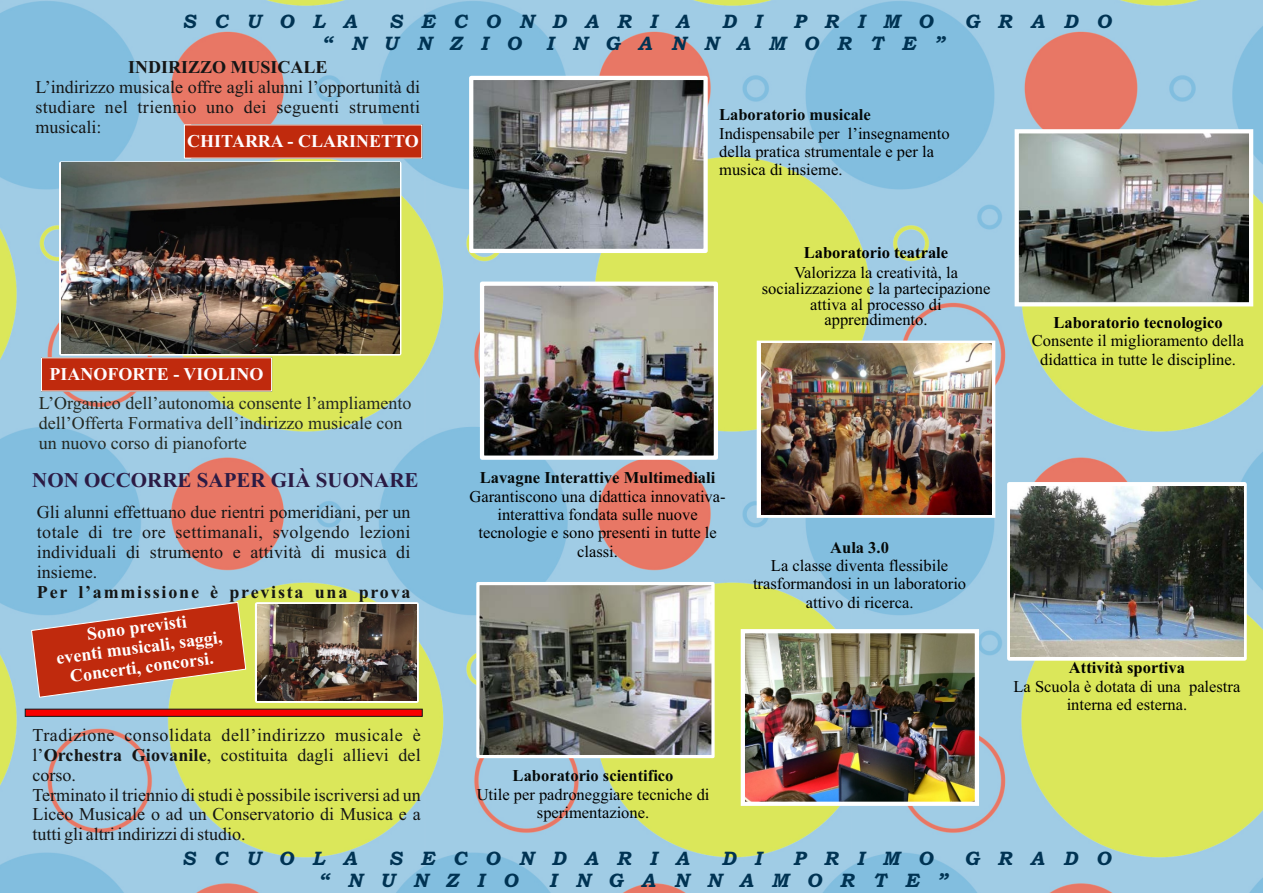
<style>
.page{position:relative;width:1263px;height:893px;background:#fff}
.page>*{position:absolute;margin:0;border:0;box-sizing:border-box;transform-origin:0 0}
.t1{font:700 21px "Times New Roman";color:#2b1b44}
.t2{font:italic 700 19.5px "Bookman Old Style";letter-spacing:.94em;color:#003353}
.t3{font:18px/20px "Times New Roman";letter-spacing:.005em;color:#151616;text-align:justify}
.t4{font:18px/20px "Times New Roman";color:#242922}
.t5{font:700 18px "Times New Roman";color:#fffcfe}
.t6{font:700 18px/20px "Times New Roman";color:#fff;text-align:center}
.t7{font:700 18px "Times New Roman";letter-spacing:.1em;color:#151616}
.t8{font:700 18px "Times New Roman";color:#151616}
.t9{font:16.5px/18.3px "Times New Roman";color:#000;text-align:center}
.t10{font:700 16.5px "Times New Roman";color:#050908}
.t11{font:700 16.5px "Times New Roman";color:#000}
.s1{font-weight:700}
</style>
<div class="page">
<img style="left:0;top:0;width:1263px;height:893px">
<img style="left:1020px;top:134px;width:228px;height:167px">
<img style="left:480px;top:586px;width:231px;height:168px">
<img style="left:474px;top:81px;width:229px;height:167px">
<img style="left:485px;top:287px;width:228px;height:168px">
<img style="left:746px;top:634px;width:228px;height:167px">
<div style="left:469px;top:76px;width:239px;height:177px;border:4px solid #fff"></div>
<div style="left:480px;top:282px;width:238px;height:178px;border:4px solid #fff"></div>
<div style="left:757px;top:341px;width:238px;height:177px;border:4px solid #fff"></div>
<div style="left:1015px;top:129px;width:238px;height:177px;border:4px solid #fff"></div>
<div style="left:1007px;top:482px;width:240px;height:179px;border:4px solid #fff"></div>
<div style="left:476px;top:582px;width:239px;height:176px;border:3px solid #fff"></div>
<div style="left:741px;top:629px;width:238px;height:177px;border:4px solid #fff"></div>
<div style="left:184px;top:125px;width:238px;height:33px;background:#c02a0d"></div>
<svg style="left:41px;top:357px;width:231px;height:34px;background:#c23519"></svg>
<div style="left:255px;top:602px;width:164px;height:101px;border:4px solid #fff"></div>
<div style="left:59px;top:161px;width:342px;height:195px;border:4px solid #fff"></div>
<svg style="left:31px;top:602px;width:215px;height:96px;background:#bb6349"></svg>
<svg style="left:25px;top:709px;width:398px;height:8px;background:#c70806"></svg>
<img style="left:257px;top:604px;width:160px;height:97px">
<img style="left:61px;top:162px;width:338px;height:192px">
<img style="left:761px;top:344px;width:231px;height:171px">
<img style="left:1011px;top:486px;width:232px;height:171px">
<p class="t2" style="left:182px;top:14px;width:176px">SCUOLA</p>
<p class="t2" style="left:389px;top:14px;width:302px">SECONDARIA</p>
<p class="t2" style="left:721px;top:14px;width:42px">D I</p>
<p class="t2" style="left:793px;top:14px;width:141px">PRIMO</p>
<p class="t2" style="left:964px;top:14px;width:148px">GRADO</p>
<p class="t2" style="left:322px;top:36px;width:201px">“NUNZIO</p>
<p class="t2" style="left:546px;top:36px;width:400px">INGANNAMORTE”</p>
<p class="t8" style="left:128px;top:61px;width:201px">INDIRIZZO MUSICALE</p>
<p class="t3" style="left:35px;top:79px;width:386px">L’indirizzo musicale offre agli alunni l’opportunità di studiare nel triennio uno dei seguenti strumenti musicali:</p>
<p class="t5" style="left:196px;top:135px;width:222px">CHITARRA- CLARINETTO</p>
<p class="t5" style="left:46px;top:368px;width:209px">CHITARRA CLAR NETT</p>
<p class="t5" style="left:49px;top:368px;width:219px">PIANOFORTE - VIOLINOO</p>
<p class="t4" style="left:39px;top:395px;width:374px">L’Organico dell’autonomia consente l’ampliamento dell’Offerta Formativa dell’indirizzo musicale con un nuovo corso di pianoforte</p>
<p class="t1" style="left:32px;top:472px;width:388px">NON OCCORRE SAPER GIÀ SUONARE</p>
<p class="t3" style="left:37px;top:504px;width:375px">Gli alunni effettuano due rientri pomeridiani, per un totale di tre ore settimanali, svolgendo lezioni individuali di strumento e attività di musica di insieme.</p>
<p class="t7" style="left:37px;top:586px;width:375px">Per l’ammissione è prevista una prova</p>
<p class="t6" style="left:53px;top:629px;width:169px;rotate:-7deg">Sono previsti<br>eventi musicali, saggi,<br>Concerti, concorsi.</p>
<p class="t3" style="left:33px;top:726px;width:390px;text-align:left">Tradizione consolidata dell’indirizzo musicale è l’<span class="s1">Orchestra Giovanile</span>, costituita dagli allievi del corso.<br>Terminato il triennio di studi è possibile iscriversi ad un Liceo Musicale o ad un Conservatorio di Musica e a tutti gli altri indirizzi di studio.</p>
<p class="t10" style="left:719px;top:109px;width:153px">Laboratorio musicale</p>
<p class="t9" style="left:719px;top:125px;width:232px;text-align:left">Indispensabile per l’insegnamento della pratica strumentale e per la musica di insieme.</p>
<p class="t11" style="left:804px;top:247px;width:146px">Laboratorio teatrale</p>
<p class="t9" style="left:762px;top:266px;width:230px;line-height:15.9px">Valorizza la creatività, la socializzazione e la partecipazione attiva al processo di apprendimento.</p>
<p class="t11" style="left:1053px;top:317px;width:171px">Laboratorio tecnologico</p>
<p class="t9" style="left:1032px;top:333px;width:214px">Consente il miglioramento della didattica in tutte le discipline.</p>
<p class="t10" style="left:480px;top:472px;width:237px">Lavagne Interattive Multimediali</p>
<p class="t9" style="left:469px;top:489px;width:258px">Garantiscono una didattica innovativa&shy;interattiva fondata sulle nuove tecnologie e sono presenti in tutte le classi.</p>
<p class="t10" style="left:830px;top:542px;width:60px">Aula 3.0</p>
<p class="t9" style="left:753px;top:558px;width:215px">La classe diventa flessibile trasformandosi in un laboratorio attivo di ricerca.</p>
<p class="t10" style="left:513px;top:770px;width:162px">Laboratorio scientifico</p>
<p class="t9" style="left:477px;top:786px;width:234px">Utile per padroneggiare tecniche di sperimentazione.</p>
<p class="t11" style="left:1069px;top:662px;width:117px">Attività sportiva</p>
<p class="t9" style="left:1013px;top:678px;width:228px">La Scuola è dotata di una palestra interna ed esterna.</p>
<p class="t2" style="left:182px;top:850px;width:176px">SCUOLA</p>
<p class="t2" style="left:388px;top:850px;width:302px">SECONDARIA</p>
<p class="t2" style="left:721px;top:850px;width:42px">D I</p>
<p class="t2" style="left:793px;top:850px;width:141px">PRIMO</p>
<p class="t2" style="left:964px;top:850px;width:148px">GRADO</p>
<p class="t2" style="left:318px;top:873px;width:201px">“NUNZIO</p>
<p class="t2" style="left:549px;top:873px;width:400px">INGANNAMORTE”</p>
</div>
